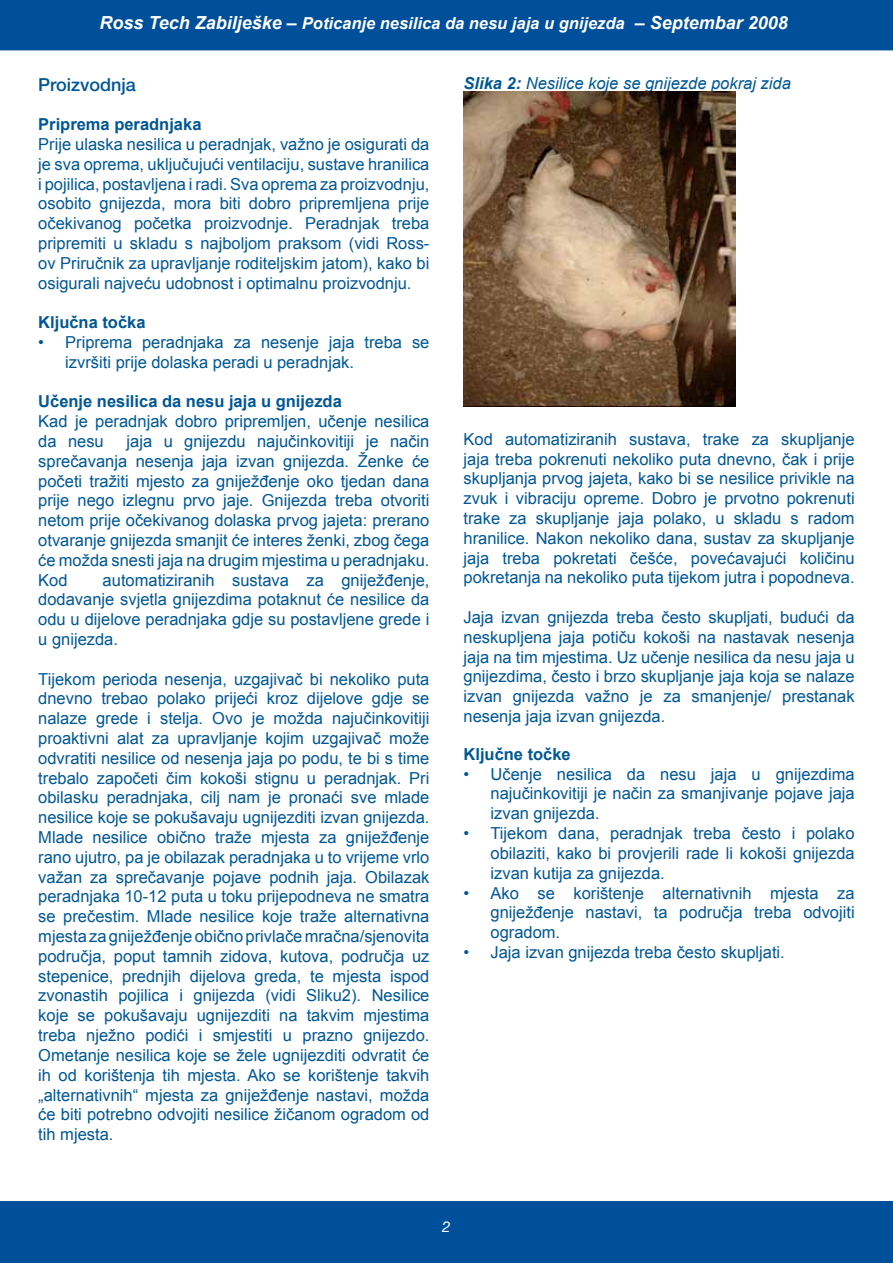
<style>
.page{position:relative;width:893px;height:1263px;background:#fff}
.page>*{position:absolute;margin:0;border:0;box-sizing:border-box;transform-origin:0 0}
.t1{font:500 18px "Helvetica Neue";color:#005794}
.t2{font:16.5px/19.8px "Arial";color:#005794;text-align:justify}
.t3{font:700 16.5px "Arial";color:#005794}
.t4{font:italic 700 16.5px "Arial";color:#fff}
.t5{font:italic 16.5px "Arial";color:#005794}
.t6{font:italic 15px "Helvetica Neue";color:#fff}
.s1{font-size:18px}
.s2{font-weight:700}
</style>
<div class="page">
<div style="left:0;top:1201px;width:893px;height:62px;background:#004f9a"></div>
<div style="left:0;top:0;width:893px;height:50px;background:#004f9a"></div>
<img style="left:463px;top:92px;width:273px;height:315px">
<p class="t4" style="left:99px;top:12px;width:690px"><span class="s1">Ross Tech Zabilješke –</span> Poticanje nesilica da nesu jaja u gnijezda <span class="s1">– Septembar 2008</span></p>
<p class="t1" style="left:38px;top:73px;width:99px">Proizvodnja</p>
<p class="t3" style="left:38px;top:113px;width:165px">Priprema peradnjaka</p>
<p class="t2" style="left:38px;top:134px;width:393px">Prije ulaska nesilica u peradnjak, važno je osigurati da je sva oprema, uključujući ventilaciju, sustave hranilica i pojilica, postavljena i radi. Sva oprema za proizvodnju, osobito gnijezda, mora biti dobro pripremljena prije očekivanog početka proizvodnje. Peradnjak treba pripremiti u skladu s najboljom praksom (vidi Ross&shy;ov Priručnik za upravljanje roditeljskim jatom), kako bi osigurali najveću udobnost i optimalnu proizvodnju.</p>
<p class="t3" style="left:38px;top:311px;width:109px">Ključna točka</p>
<p class="t2" style="left:65px;top:332px;width:366px;text-indent:-27px">• Priprema peradnjaka za nesenje jaja treba se izvršiti prije dolaska peradi u peradnjak.</p>
<p class="t3" style="left:38px;top:391px;width:305px">Učenje nesilica da nesu jaja u gnijezda</p>
<p class="t2" style="left:38px;top:412px;width:393px">Kad je peradnjak dobro pripremljen, učenje nesilica da nesu</p>
<p class="t2" style="left:38px;top:431px;width:393px;text-indent:88px">jaja u gnijezdu najučinkovitiji je način sprečavanja nesenja jaja izvan gnijezda. Ženke će početi tražiti mjesto za gniježđenje oko tjedan dana prije nego izlegnu prvo jaje. Gnijezda treba otvoriti netom prije očekivanog dolaska prvog jajeta: prerano otvaranje gnijezda smanjit će interes ženki, zbog čega će možda snesti jaja na drugim mjestima u peradnjaku.<br>Kod</p>
<p class="t2" style="left:38px;top:570px;width:393px;text-indent:64px">automatiziranih sustava za gniježđenje, dodavanje svjetla gnijezdima potaknut će nesilice da odu u dijelove peradnjaka gdje su postavljene grede i u gnijezda.</p>
<p class="t2" style="left:38px;top:669px;width:393px">Tijekom perioda nesenja, uzgajivač bi nekoliko puta dnevno trebao polako prijeći kroz dijelove gdje se nalaze grede i stelja. Ovo je možda najučinkovitiji proaktivni alat za upravljanje kojim uzgajivač može odvratiti nesilice od nesenja jaja po podu, te bi s time trebalo započeti čim kokoši stignu u peradnjak. Pri obilasku peradnjaka, cilj nam je pronaći sve mlade nesilice koje se pokušavaju ugnijezditi izvan gnijezda.<br>Mlade nesilice obično traže mjesta za gniježđenje rano ujutro, pa je obilazak peradnjaka u to vrijeme vrlo važan za sprečavanje pojave podnih jaja. Obilazak peradnjaka 10-12 puta u toku prijepodneva ne smatra se prečestim. Mlade nesilice koje traže alternativna mjesta za gniježđenje obično privlače mračna/sjenovita područja, poput tamnih zidova, kutova, područja uz stepenice, prednjih dijelova greda, te mjesta ispod zvonastih pojilica i gnijezda (vidi Sliku2). Nesilice koje se pokušavaju ugnijezditi na takvim mjestima treba nježno podići i smjestiti u prazno gnijezdo.<br>Ometanje nesilica koje se žele ugnijezditi odvratit će ih od korištenja tih mjesta. Ako se korištenje takvih „alternativnih“ mjesta za gniježđenje nastavi, možda će biti potrebno odvojiti nesilice žičanom ogradom od tih mjesta.</p>
<p class="t5" style="left:463px;top:72px;width:329px"><span class="s2">Slika 2:</span> Nesilice koje se gnijezde pokraj zida</p>
<p class="t2" style="left:463px;top:429px;width:393px">Kod automatiziranih sustava, trake za skupljanje jaja treba pokrenuti nekoliko puta dnevno, čak i prije skupljanja prvog jajeta, kako bi se nesilice privikle na zvuk i vibraciju opreme. Dobro je prvotno pokrenuti trake za skupljanje jaja polako, u skladu s radom hranilice. Nakon nekoliko dana, sustav za skupljanje jaja treba pokretati češće, povećavajući količinu pokretanja na nekoliko puta tijekom jutra i popodneva.</p>
<p class="t2" style="left:463px;top:607px;width:393px">Jaja izvan gnijezda treba često skupljati, budući da neskupljena jaja potiču kokoši na nastavak nesenja jaja na tim mjestima. Uz učenje nesilica da nesu jaja u gnijezdima, često i brzo skupljanje jaja koja se nalaze izvan gnijezda važno je za smanjenje/ prestanak nesenja jaja izvan gnijezda.</p>
<p class="t3" style="left:463px;top:743px;width:109px">Ključne točke</p>
<p class="t2" style="left:490px;top:764px;width:366px;text-indent:-27px">• Učenje nesilica da nesu jaja u gnijezdima najučinkovitiji je način za smanjivanje pojave jaja izvan gnijezda.</p>
<p class="t2" style="left:490px;top:823px;width:366px;text-indent:-27px">• Tijekom dana, peradnjak treba često i polako obilaziti, kako bi provjerili rade li kokoši gnijezda izvan kutija za gnijezda.</p>
<p class="t2" style="left:490px;top:883px;width:366px;text-indent:-27px">• Ako se korištenje alternativnih mjesta za gniježđenje nastavi, ta područja treba odvojiti ogradom.</p>
<p class="t2" style="left:463px;top:942px;width:323px">• Jaja izvan gnijezda treba često skupljati.</p>
<p class="t6" style="left:442px;top:1217px;width:10px">2</p>
</div>
